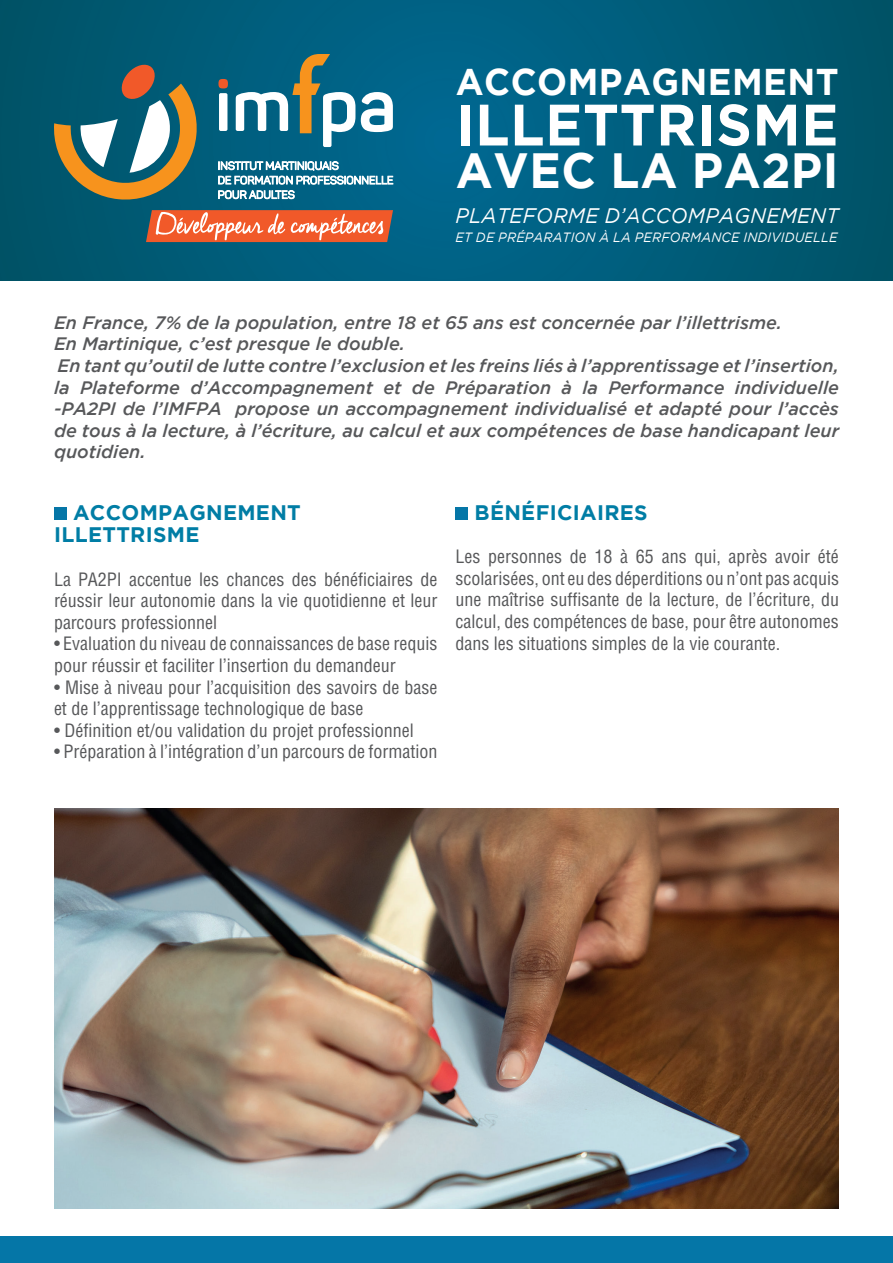
<style>
.page{position:relative;width:893px;height:1263px;background:#fff}
.page>*{position:absolute;margin:0;border:0;box-sizing:border-box;transform-origin:0 0}
.t1{font:700 58.35px "Gotham";letter-spacing:.015em;color:#fff;scale:.95 1}
.t2{font:700 49.35px "Gotham";letter-spacing:.015em;color:#fff;scale:.95 1}
.t3{font:700 37.2px "Gotham";letter-spacing:.015em;color:#fff;scale:.95 1}
.t4{font:700 21px/22.5px "Gotham";letter-spacing:.015em;color:#007da5}
.t5{font:italic 21px "Gotham";letter-spacing:.015em;color:#fff;scale:.95 1}
.t6{font:condensed 18px/21.6px "Helvetica LT Std";color:#57585a;text-align:justify}
.t7{font:italic 500 18px/21.6px "Gotham";color:#57585a}
.t8{font:italic 13.5px "Gotham";letter-spacing:.015em;color:#fff;scale:.95 1}
</style>
<div class="page">
<img style="left:54px;top:808px;width:785px;height:401px">
<svg style="left:0;top:0;width:893px;height:280px;background:#005c7a"></svg>
<div style="left:219px;top:93px;width:8px;height:38px;background:#fff;border-radius:2px"></div>
<svg style="left:361px;top:92px;width:32px;height:40px"></svg>
<svg style="left:236px;top:54px;width:119px;height:93px"></svg>
<div style="left:218px;top:79px;width:10px;height:9px;background:#f15929;border-radius:4px"></div>
<svg style="left:218px;top:161px;width:175px;height:23px"></svg>
<svg style="left:218px;top:190px;width:77px;height:9px"></svg>
<svg style="left:52px;top:62px;width:146px;height:141px;background:#5a7970"></svg>
<svg style="left:146px;top:210px;width:247px;height:32px;background:#ec754f"></svg>
<div style="left:54px;top:507px;width:13px;height:13px;background:#0576a7"></div>
<div style="left:455px;top:507px;width:13px;height:13px;background:#0576a7"></div>
<div style="left:0;top:1237px;width:893px;height:26px;background:#0576a7"></div>
<h3 class="t3" style="left:456px;top:60px;width:405px">ACCOMPAGNEMENT</h3>
<h1 class="t1" style="left:456px;top:91px;width:404px">ILLETTRISME</h1>
<h2 class="t2" style="left:456px;top:142px;width:404px">AVEC LA PA2PI</h2>
<p class="t5" style="left:456px;top:204px;width:405px">PLATEFORME D’ACCOMPAGNEMENT</p>
<p class="t8" style="left:456px;top:230px;width:403px">ET DE PRÉPARATION À LA PERFORMANCE INDIVIDUELLE</p>
<p class="t7" style="left:54px;top:311px;width:787px">En France, 7% de la population, entre 18 et 65 ans est concernée par l’illettrisme.<br>En Martinique, c’est presque le double.<br>En tant qu’outil de lutte contre l’exclusion et les freins liés à l’apprentissage et l’insertion, la Plateforme d’Accompagnement et de Préparation à la Performance individuelle -PA2PI de l’IMFPA propose un accompagnement individualisé et adapté pour l’accès de tous à la lecture, à l’écriture, au calcul et aux compétences de base handicapant leur quotidien.</p>
<p class="t4" style="left:54px;top:501px;width:248px;text-indent:19px">ACCOMPAGNEMENT<br>ILLETTRISME</p>
<p class="t6" style="left:54px;top:568px;width:385px">La PA2PI accentue les chances des bénéficiaires de réussir leur autonomie dans la vie quotidienne et leur parcours professionnel</p>
<p class="t6" style="left:54px;top:633px;width:385px">• Evaluation du niveau de connaissances de base requis pour réussir et faciliter l’insertion du demandeur</p>
<p class="t6" style="left:54px;top:676px;width:385px">• Mise à niveau pour l’acquisition des savoirs de base et de l’apprentissage technologique de base</p>
<p class="t6" style="left:54px;top:719px;width:361px">• Définition et/ou validation du projet professionnel</p>
<p class="t6" style="left:54px;top:741px;width:385px">• Préparation à l’intégration d’un parcours de formation</p>
<p class="t4" style="left:475px;top:501px;width:175px">BÉNÉFICIAIRES</p>
<p class="t6" style="left:455px;top:546px;width:385px">Les personnes de 18 à 65 ans qui, après avoir été scolarisées, ont eu des déperditions ou n’ont pas acquis une maîtrise suffisante de la lecture, de l’écriture, du calcul, des compétences de base, pour être autonomes dans les situations simples de la vie courante.</p>
</div>
